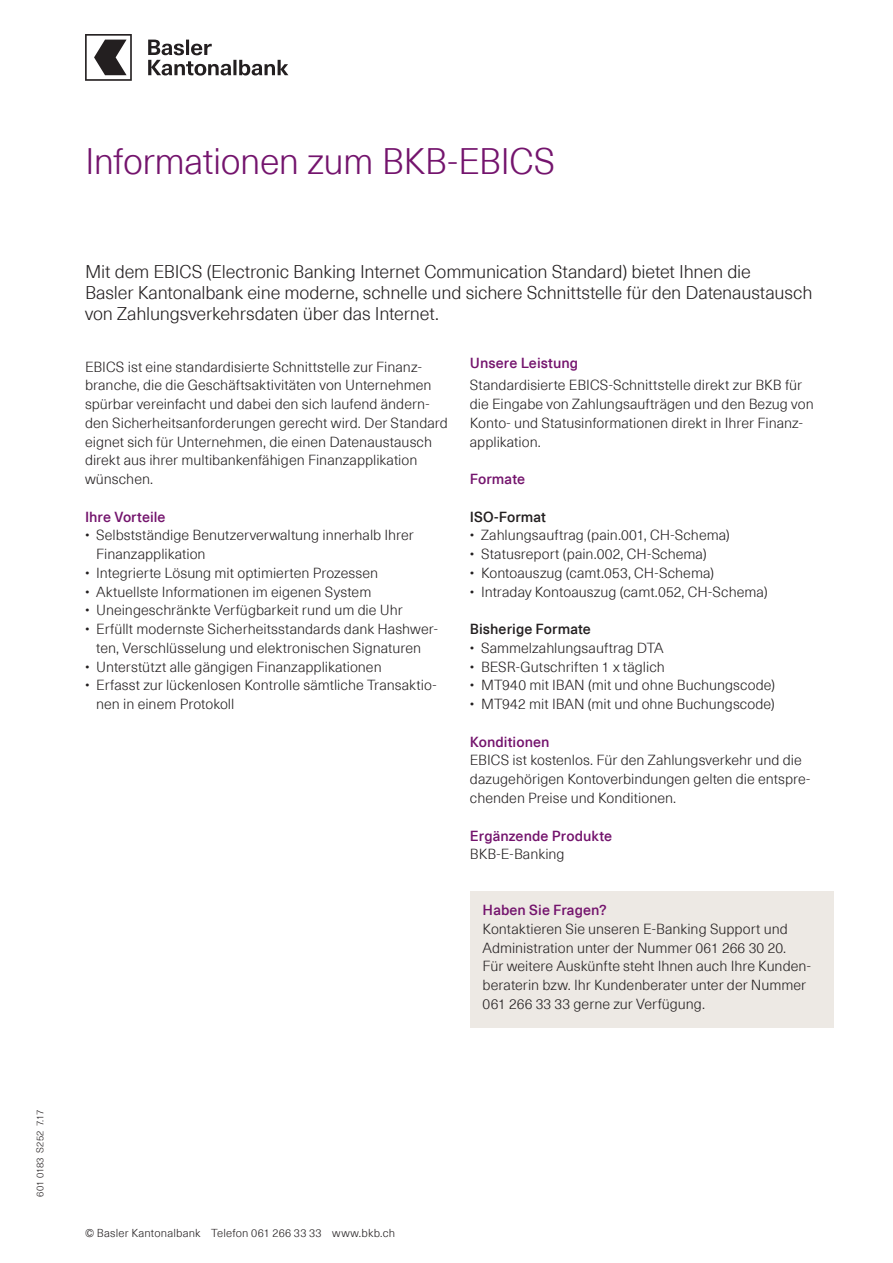
<style>
.page{position:relative;width:893px;height:1263px;background:#fff}
.page>*{position:absolute;margin:0;border:0;box-sizing:border-box;transform-origin:0 0}
.t1{font:300 36px "Neue Haas Unica Pro";letter-spacing:-.015em;color:#74146d}
.t2{font:300 18px/21px "Neue Haas Unica Pro";letter-spacing:-.01em;color:#231f20}
.t3{font:300 14.25px/18.8px "Neue Haas Unica Pro";letter-spacing:.005em;color:#231f20}
.t4{font:500 14.25px "Neue Haas Unica Pro";letter-spacing:.005em;color:#74146d}
.t5{font:500 14.25px "Neue Haas Unica Pro";letter-spacing:.005em;color:#231f20}
.t6{font:300 11.25px "Neue Haas Unica Pro";letter-spacing:.015em;color:#231f20}
.t7{font:300 9.75px "Neue Haas Unica Pro";letter-spacing:.005em;color:#231f20}
</style>
<div class="page">
<svg style="left:85px;top:34px;width:203px;height:47px"></svg>
<div style="left:470px;top:891px;width:363px;height:137px;background:#ede9e4"></div>
<p class="t7" style="left:34px;top:1197px;width:88px;rotate:-90deg">601 0183 S252 7.17</p>
<h1 class="t1" style="left:85px;top:140px;width:472px">Informationen zum BKB-EBICS</h1>
<p class="t2" style="left:85px;top:261px;width:729px">Mit dem EBICS (Electronic Banking Internet Communication Standard) bietet Ihnen die<br>Basler Kantonalbank eine moderne, schnelle und sichere Schnittstelle für den Datenaustausch von Zahlungsverkehrsdaten über das Internet.</p>
<p class="t3" style="left:85px;top:357px;width:364px">EBICS ist eine standardisierte Schnittstelle zur Finanz&shy;branche, die die Geschäftsaktivitäten von Unternehmen spürbar vereinfacht und dabei den sich laufend ändern&shy;den Sicherheitsanforderungen gerecht wird. Der Standard eignet sich für Unternehmen, die einen Datenaustausch direkt aus ihrer multibankenfähigen Finanzapplikation wünschen.</p>
<p class="t4" style="left:85px;top:508px;width:82px">Ihre Vorteile</p>
<p class="t3" style="left:96px;top:526px;width:319px;text-indent:-11px">• Selbstständige Benutzerverwaltung innerhalb Ihrer<br>Finanzapplikation</p>
<p class="t3" style="left:85px;top:564px;width:295px">• Integrierte Lösung mit optimierten Prozessen</p>
<p class="t3" style="left:85px;top:582px;width:288px">• Aktuellste Informationen im eigenen System</p>
<p class="t3" style="left:85px;top:601px;width:319px">• Uneingeschränkte Verfügbarkeit rund um die Uhr</p>
<p class="t3" style="left:85px;top:620px;width:354px;text-align:center">• Erfüllt modernste Sicherheitsstandards dank Hashwer&shy;ten, Verschlüsselung und elektronischen Signaturen</p>
<p class="t3" style="left:85px;top:657px;width:298px">• Unterstützt alle gängigen Finanzapplikationen</p>
<p class="t3" style="left:96px;top:676px;width:342px;text-indent:-11px">• Erfasst zur lückenlosen Kontrolle sämtliche Transaktio&shy;nen in einem Protokoll</p>
<p class="t4" style="left:470px;top:355px;width:110px">Unsere Leistung</p>
<p class="t3" style="left:470px;top:376px;width:345px">Standardisierte EBICS-Schnittstelle direkt zur BKB für die Eingabe von Zahlungsaufträgen und den Bezug von Konto- und Statusinformationen direkt in Ihrer Finanz&shy;applikation.</p>
<p class="t4" style="left:470px;top:470px;width:57px">Formate</p>
<p class="t5" style="left:470px;top:508px;width:78px">ISO-Format</p>
<p class="t3" style="left:470px;top:526px;width:261px">• Zahlungsauftrag (pain.001, CH-Schema)</p>
<p class="t3" style="left:470px;top:545px;width:238px">• Statusreport (pain.002, CH-Schema)</p>
<p class="t3" style="left:470px;top:564px;width:246px">• Kontoauszug (camt.053, CH-Schema)</p>
<p class="t3" style="left:470px;top:582px;width:299px">• Intraday Kontoauszug (camt.052, CH-Schema)</p>
<p class="t5" style="left:470px;top:620px;width:123px">Bisherige Formate</p>
<p class="t3" style="left:470px;top:639px;width:195px">• Sammelzahlungsauftrag DTA</p>
<p class="t3" style="left:470px;top:657px;width:196px">• BESR-Gutschriften 1 x täglich</p>
<p class="t3" style="left:470px;top:676px;width:307px">• MT940 mit IBAN (mit und ohne Buchungscode)</p>
<p class="t3" style="left:470px;top:695px;width:306px">• MT942 mit IBAN (mit und ohne Buchungscode)</p>
<p class="t4" style="left:470px;top:733px;width:81px">Konditionen</p>
<p class="t3" style="left:470px;top:751px;width:342px">EBICS ist kostenlos. Für den Zahlungsverkehr und die dazugehörigen Kontoverbindungen gelten die entspre&shy;chenden Preise und Konditionen.</p>
<p class="t4" style="left:470px;top:827px;width:144px">Ergänzende Produkte</p>
<p class="t3" style="left:470px;top:845px;width:96px">BKB-E-Banking</p>
<p class="t4" style="left:483px;top:901px;width:125px">Haben Sie Fragen?</p>
<p class="t3" style="left:483px;top:919px;width:330px">Kontaktieren Sie unseren E-Banking Support und Administration unter der Nummer 061 266 30 20.<br>Für weitere Auskünfte steht Ihnen auch Ihre Kunden&shy;beraterin bzw. Ihr Kundenberater unter der Nummer 061 266 33 33 gerne zur Verfügung.</p>
<p class="t6" style="left:85px;top:1227px;width:312px">© Basler Kantonalbank Telefon 061 266 33 33 www.bkb.ch</p>
</div>
